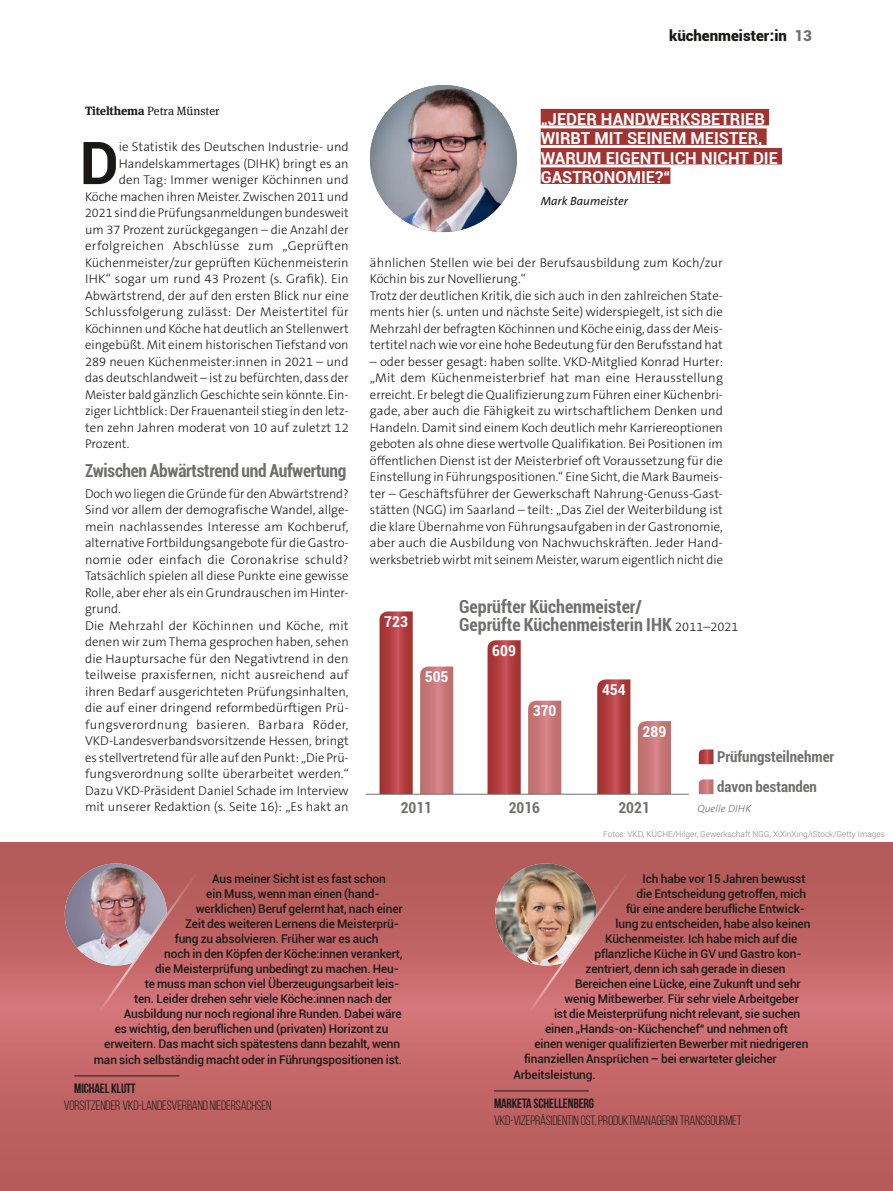
<style>
.page{position:relative;width:893px;height:1191px;background:#fff}
.page>*{position:absolute;margin:0;border:0;box-sizing:border-box;transform-origin:0 0}
.t1{font:700 59.1px "Roboto";color:#1a1918}
.t2{font:700 condensed 18px/18px "Roboto";color:#6f6f6e}
.t3{font:700 16.5px/19.5px "Roboto";color:#fff}
.t4{font:700 condensed 15px/30px "Roboto";color:#6f6f6e}
.t5{font:900 15px "Roboto";color:#1a1918}
.t6{font:700 condensed 15px "Roboto";color:#fff}
.t7{font:13.5px "Bebas Neue";letter-spacing:-.01em;color:#1a1918}
.t8{font:700 13.5px "Bebas Neue";letter-spacing:-.01em;color:#1a1918}
.t9{font:300 12.75px/16.5px "The Sans B W3";color:#1a1918}
.t10{font:300 12.75px "The Sans B W3";letter-spacing:.03em;color:#1a1918}
.t11{font:500 12px "Roboto";letter-spacing:-.01em;color:#1a1918}
.t12{font:12px "Meta Serif OT";color:#1a1918}
.t13{font:italic 12px "The Sans B W5 Plain";color:#1a1918}
.t14{font:italic 300 10.5px "The Sans B W3";color:#6f6f6e}
.t15{font:300 8.25px "Roboto";color:#868686}
.s1{color:#6f6f6e}
.s2{font-weight:700}
.s3{font-family:"The Sans B W3";font-weight:300;font-stretch:normal;font-size:12.75px;color:#1a1918}
</style>
<div class="page">
<svg style="left:0;top:842px;width:893px;height:349px;background:#c06465"></svg>
<svg style="left:65px;top:863px;width:137px;height:155px;background:#bd7a80"></svg>
<hr style="left:74px;top:1075px;width:106px;height:1px;background:#1a1918">
<img style="left:495px;top:863px;width:137px;height:155px">
<hr style="left:494px;top:1090px;width:95px;height:1px;background:#1a1918">
<img style="left:370px;top:85px;width:147px;height:147px;border-radius:73px">
<div style="left:541px;top:109px;width:228px;height:16px;background:#a13331"></div>
<div style="left:541px;top:128px;width:226px;height:17px;background:#a13331"></div>
<div style="left:541px;top:148px;width:241px;height:16px;background:#a13331"></div>
<div style="left:541px;top:167px;width:129px;height:17px;background:#a13331"></div>
<svg style="left:379px;top:611px;width:34px;height:183px;background:#b24344"></svg>
<svg style="left:420px;top:666px;width:33px;height:128px;background:#c8797a"></svg>
<svg style="left:487px;top:640px;width:34px;height:154px;background:#b24344"></svg>
<svg style="left:528px;top:700px;width:33px;height:94px;background:#c8797a"></svg>
<svg style="left:597px;top:679px;width:33px;height:115px;background:#b14142"></svg>
<svg style="left:638px;top:721px;width:33px;height:73px;background:#c77879"></svg>
<svg style="left:699px;top:749px;width:14px;height:15px"></svg>
<svg style="left:699px;top:779px;width:14px;height:15px"></svg>
<hr style="left:366px;top:794px;width:323px;height:1px;background:#6f6f6e">
<p class="t5" style="left:669px;top:25px;width:144px">küchenmeister :in <span class="s1">13</span></p>
<p class="t12" style="left:85px;top:103px;width:136px"><span class="s2">Titelthema</span> Petra Münster</p>
<h1 class="t1" style="left:80px;top:121px;width:41px">D</h1>
<p class="t9" style="left:119px;top:139px;width:231px">ie Statistik des Deutschen Industrie- und</p>
<p class="t9" style="left:119px;top:155px;width:231px">Handelskammertages (DIHK) bringt es an</p>
<p class="t9" style="left:119px;top:172px;width:231px">den Tag: Immer weniger Köchinnen und</p>
<p class="t9" style="left:85px;top:188px;width:265px">Köche machen ihren Meister. Zwischen 2011 und</p>
<p class="t9" style="left:85px;top:205px;width:265px">2021 sind die Prüfungsanmeldungen bundesweit</p>
<p class="t9" style="left:85px;top:221px;width:265px">um 37 Prozent zurückgegangen – die Anzahl der</p>
<p class="t10" style="left:85px;top:238px;width:265px">erfolgreichen Abschlüsse zum „Geprüften</p>
<p class="t9" style="left:85px;top:254px;width:265px">Küchenmeister/zur geprüften Küchenmeisterin</p>
<p class="t9" style="left:85px;top:271px;width:265px">IHK“ sogar um rund 43 Prozent (s. Grafik). Ein</p>
<p class="t9" style="left:85px;top:287px;width:265px">Abwärtstrend, der auf den ersten Blick nur eine</p>
<p class="t9" style="left:85px;top:304px;width:265px">Schlussfolgerung zulässt: Der Meistertitel für</p>
<p class="t9" style="left:85px;top:320px;width:265px">Köchinnen und Köche hat deutlich an Stellenwert</p>
<p class="t9" style="left:85px;top:337px;width:265px">eingebüßt. Mit einem historischen Tiefstand von</p>
<p class="t9" style="left:85px;top:353px;width:265px">289 neuen Küchenmeister:innen in 2021 – und</p>
<p class="t9" style="left:85px;top:370px;width:265px">das deutschlandweit – ist zu befürchten, dass der</p>
<p class="t9" style="left:85px;top:386px;width:265px">Meister bald gänzlich Geschichte sein könnte. Ein-</p>
<p class="t9" style="left:85px;top:403px;width:265px">ziger Lichtblick: Der Frauenanteil stieg in den letz-</p>
<p class="t9" style="left:85px;top:419px;width:265px">ten zehn Jahren moderat von 10 auf zuletzt 12</p>
<p class="t9" style="left:85px;top:436px;width:46px">Prozent.</p>
<h2 class="t2" style="left:85px;top:461px;width:263px">Zwischen Abwärtstrend und Aufwertung</h2>
<p class="t9" style="left:85px;top:485px;width:265px">Doch wo liegen die Gründe für den Abwärtstrend?<br>Sind vor allem der demografische Wandel, allge&shy;mein nachlassendes Interesse am Kochberuf, alternative Fortbildungsangebote für die Gastro&shy;nomie oder einfach die Coronakrise schuld?<br>Tatsächlich spielen all diese Punkte eine gewisse Rolle, aber eher als ein Grundrauschen im Hinter&shy;grund.<br>Die Mehrzahl der Köchinnen und Köche, mit denen wir zum Thema gesprochen haben, sehen die Hauptursache für den Negativtrend in den teilweise praxisfernen, nicht ausreichend auf ihren Bedarf ausgerichteten Prüfungsinhalten, die auf einer dringend reformbedürftigen Prü&shy;fungsverordnung basieren. Barbara Röder, VKD-Landesverbandsvorsitzende Hessen, bringt es stellvertretend für alle auf den Punkt: „Die Prü&shy;fungsverordnung sollte überarbeitet werden.“ Dazu VKD-Präsident Daniel Schade im Interview mit unserer Redaktion (s. Seite 16): „Es hakt an</p>
<p class="t3" style="left:541px;top:108px;width:239px">„JEDER HANDWERKSBETRIEB<br>WIRBT MIT SEINEM MEISTER,<br>WARUM EIGENTLICH NICHT DIE<br>GASTRONOMIE?“</p>
<p class="t13" style="left:541px;top:193px;width:89px">Mark Baumeister</p>
<p class="t9" style="left:370px;top:254px;width:354px">ähnlichen Stellen wie bei der Berufsausbildung zum Koch/zur Köchin bis zur Novellierung.“<br>Trotz der deutlichen Kritik, die sich auch in den zahlreichen State&shy;ments hier (s. unten und nächste Seite) widerspiegelt, ist sich die Mehrzahl der befragten Köchinnen und Köche einig, dass der Meis&shy;tertitel nach wie vor eine hohe Bedeutung für den Berufsstand hat</p>
<p class="t9" style="left:370px;top:353px;width:355px;text-align:justify">– oder besser gesagt: haben sollte. VKD-Mitglied Konrad Hurter: „Mit dem Küchenmeisterbrief hat man eine Herausstellung erreicht. Er belegt die Qualifizierung zum Führen einer Küchenbri&shy;gade, aber auch die Fähigkeit zu wirtschaftlichem Denken und Handeln. Damit sind einem Koch deutlich mehr Karriereoptionen geboten als ohne diese wertvolle Qualifikation. Bei Positionen im öffentlichen Dienst ist der Meisterbrief oft Voraussetzung für die Einstellung in Führungspositionen.“ Eine Sicht, die Mark Baumeis&shy;ter – Geschäftsführer der Gewerkschaft Nahrung-Genuss-Gast&shy;stätten (NGG) im Saarland – teilt: „Das Ziel der Weiterbildung ist die klare Übernahme von Führungsaufgaben in der Gastronomie, aber auch die Ausbildung von Nachwuchskräften. Jeder Hand&shy;werksbetrieb wirbt mit seinem Meister, warum eigentlich nicht die</p>
<p class="t6" style="left:384px;top:611px;width:25px">723</p>
<p class="t6" style="left:425px;top:666px;width:25px">505</p>
<p class="t4" style="left:401px;top:792px;width:33px">2011</p>
<h2 class="t2" style="left:459px;top:597px;width:281px">Geprüfter Küchenmeister/<br>Geprüfte Küchenmeisterin IHK <span class="s3">2011–2021</span></h2>
<p class="t6" style="left:492px;top:640px;width:25px">609</p>
<p class="t6" style="left:533px;top:700px;width:25px">370</p>
<p class="t4" style="left:509px;top:792px;width:33px">2016</p>
<p class="t6" style="left:602px;top:679px;width:25px">454</p>
<p class="t6" style="left:643px;top:720px;width:25px">289</p>
<p class="t4" style="left:717px;top:740px;width:118px">Prüfungsteilnehmer davon bestanden</p>
<p class="t4" style="left:618px;top:792px;width:33px">2021</p>
<p class="t14" style="left:697px;top:802px;width:55px">Quelle DIHK</p>
<p class="t15" style="left:603px;top:828px;width:283px">Fotos: VKD, KÜCHE/Hilger, Gewerkschaft NGG, XiXinXing/iStock/Getty Images</p>
<p class="t11" style="left:212px;top:870px;width:175px">Aus meiner Sicht ist es fast schon</p>
<p class="t11" style="left:206px;top:885px;width:175px">ein Muss, wenn man einen (hand-</p>
<p class="t11" style="left:196px;top:900px;width:208px">werklichen) Beruf gelernt hat, nach einer</p>
<p class="t11" style="left:185px;top:915px;width:215px">Zeit des weiteren Lernens die Meisterprü-</p>
<p class="t11" style="left:175px;top:930px;width:205px">fung zu absolvieren. Früher war es auch</p>
<p class="t11" style="left:164px;top:945px;width:240px">noch in den Köpfen der Köche:innen verankert,</p>
<p class="t11" style="left:155px;top:960px;width:245px">die Meisterprüfung unbedingt zu machen. Heu-</p>
<p class="t11" style="left:145px;top:975px;width:256px">te muss man schon viel Überzeugungsarbeit leis-</p>
<p class="t11" style="left:134px;top:990px;width:259px">ten. Leider drehen sehr viele Köche:innen nach der</p>
<p class="t11" style="left:124px;top:1005px;width:279px">Ausbildung nur noch regional ihre Runden. Dabei wäre</p>
<p class="t11" style="left:115px;top:1020px;width:275px">es wichtig, den beruflichen und (privaten) Horizont zu</p>
<p class="t11" style="left:104px;top:1035px;width:297px">erweitern. Das macht sich spätestens dann bezahlt, wenn</p>
<p class="t11" style="left:94px;top:1051px;width:310px">man sich selbständig macht oder in Führungspositionen ist.</p>
<p class="t8" style="left:74px;top:1081px;width:63px">MICHAEL KLUTT</p>
<p class="t7" style="left:64px;top:1097px;width:209px">VORSITZENDER VKD-LANDESVERBAND NIEDERSACHSEN</p>
<p class="t11" style="left:642px;top:870px;width:164px">Ich habe vor 15 Jahren bewusst</p>
<p class="t11" style="left:636px;top:885px;width:171px">die Entscheidung getroffen, mich</p>
<p class="t11" style="left:626px;top:900px;width:181px">für eine andere berufliche Entwick-</p>
<p class="t11" style="left:615px;top:915px;width:196px">lung zu entscheiden, habe also keinen</p>
<p class="t11" style="left:605px;top:930px;width:194px">Küchenmeister. Ich habe mich auf die</p>
<p class="t11" style="left:594px;top:945px;width:209px">pflanzliche Küche in GV und Gastro kon-</p>
<p class="t11" style="left:585px;top:960px;width:202px">zentriert, denn ich sah gerade in diesen</p>
<p class="t11" style="left:575px;top:975px;width:227px">Bereichen eine Lücke, eine Zukunft und sehr</p>
<p class="t11" style="left:564px;top:990px;width:236px">wenig Mitbewerber. Für sehr viele Arbeitgeber</p>
<p class="t11" style="left:554px;top:1005px;width:248px">ist die Meisterprüfung nicht relevant, sie suchen</p>
<p class="t11" style="left:545px;top:1020px;width:244px">einen „Hands-on-Küchenchef“ und nehmen oft</p>
<p class="t11" style="left:534px;top:1035px;width:275px">einen weniger qualifizierten Bewerber mit niedrigeren</p>
<p class="t11" style="left:524px;top:1050px;width:254px">finanziellen Ansprüchen – bei erwarteter gleicher</p>
<p class="t11" style="left:513px;top:1066px;width:84px">Arbeitsleistung.</p>
<p class="t8" style="left:494px;top:1096px;width:102px">MARKETA SCHELLENBERG</p>
<p class="t7" style="left:494px;top:1112px;width:249px">VKD-VIZEPRÄSIDENTIN OST, PRODUKTMANAGERIN TRANSGOURMET</p>
</div>
